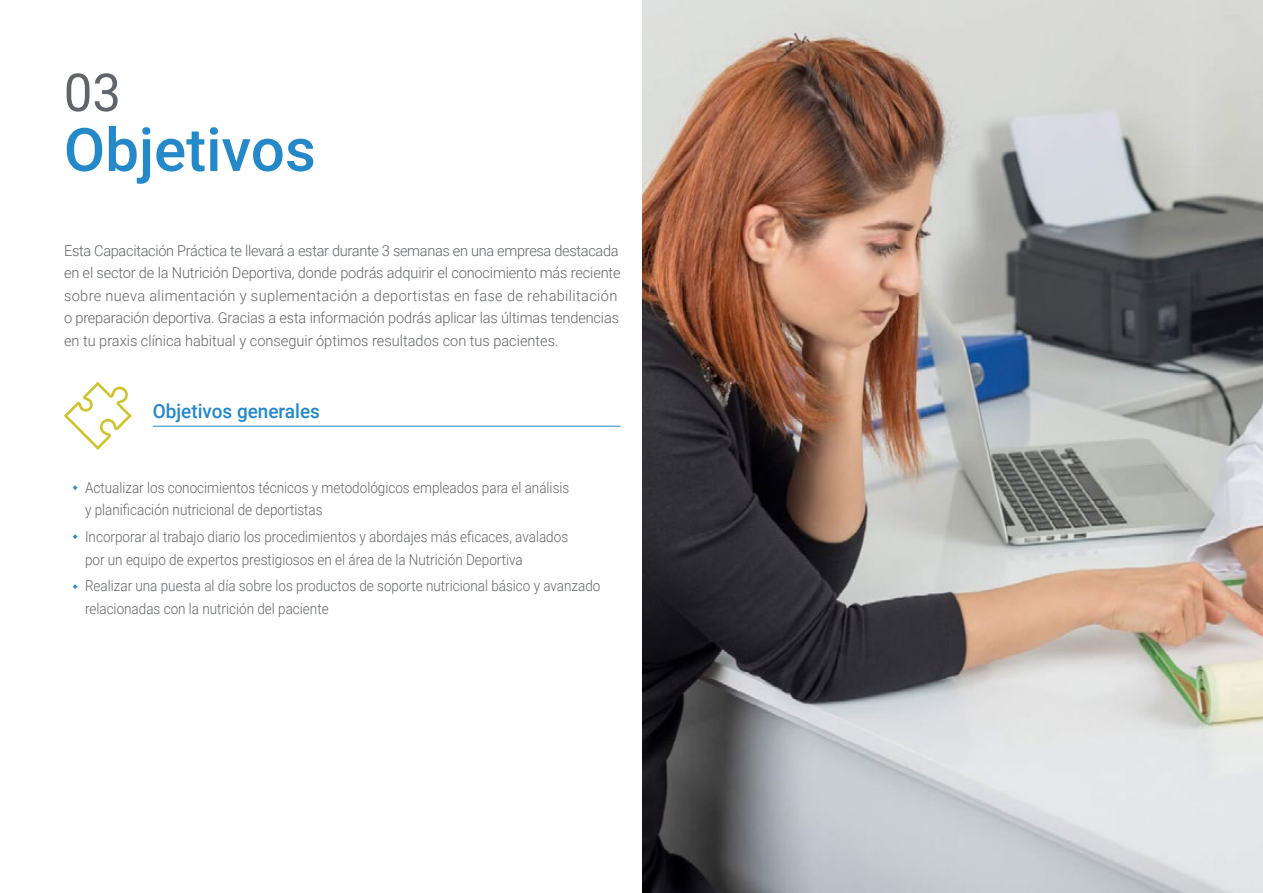
<style>
.page{position:relative;width:1263px;height:893px;background:#fff}
.page>*{position:absolute;margin:0;border:0;box-sizing:border-box;transform-origin:0 0}
.t1{font:500 60px "Roboto";color:#2488c9}
.t2{font:52.5px "Roboto";color:#61646a}
.t3{font:500 19.5px "Roboto";color:#2488c9}
.t4{font:300 15px/22.5px "Roboto";color:#61646a}
.t5{font:300 15px/22.5px "Roboto";color:#61646a;scale:.9 1}
</style>
<div class="page">
<img style="left:642px;top:0;width:621px;height:893px">
<hr style="left:153px;top:426px;width:468px;height:1px;background:#2488c9">
<svg style="left:64px;top:382px;width:68px;height:68px"></svg>
<h2 class="t2" style="left:64px;top:56px;width:59px">03</h2>
<h1 class="t1" style="left:64px;top:108px;width:254px">Objetivos</h1>
<p class="t4" style="left:64px;top:239px;width:558px">Esta Capacitación Práctica te llevará a estar durante 3 semanas en una empresa destacada en el sector de la Nutrición Deportiva, donde podrás adquirir el conocimiento más reciente sobre nueva alimentación y suplementación a deportistas en fase de rehabilitación o preparación deportiva. Gracias a esta información podrás aplicar las últimas tendencias en tu praxis clínica habitual y conseguir óptimos resultados con tus pacientes.</p>
<h3 class="t3" style="left:153px;top:397px;width:169px">Objetivos generales</h3>
<p class="t5" style="left:85px;top:476px;width:540px">Actualizar los conocimientos técnicos y metodológicos empleados para el análisis y planificación nutricional de deportistas</p>
<p class="t5" style="left:85px;top:525px;width:538px">Incorporar al trabajo diario los procedimientos y abordajes más eficaces, avalados por un equipo de expertos prestigiosos en el área de la Nutrición Deportiva</p>
<p class="t5" style="left:85px;top:574px;width:574px">Realizar una puesta al día sobre los productos de soporte nutricional básico y avanzado relacionadas con la nutrición del paciente</p>
</div>
